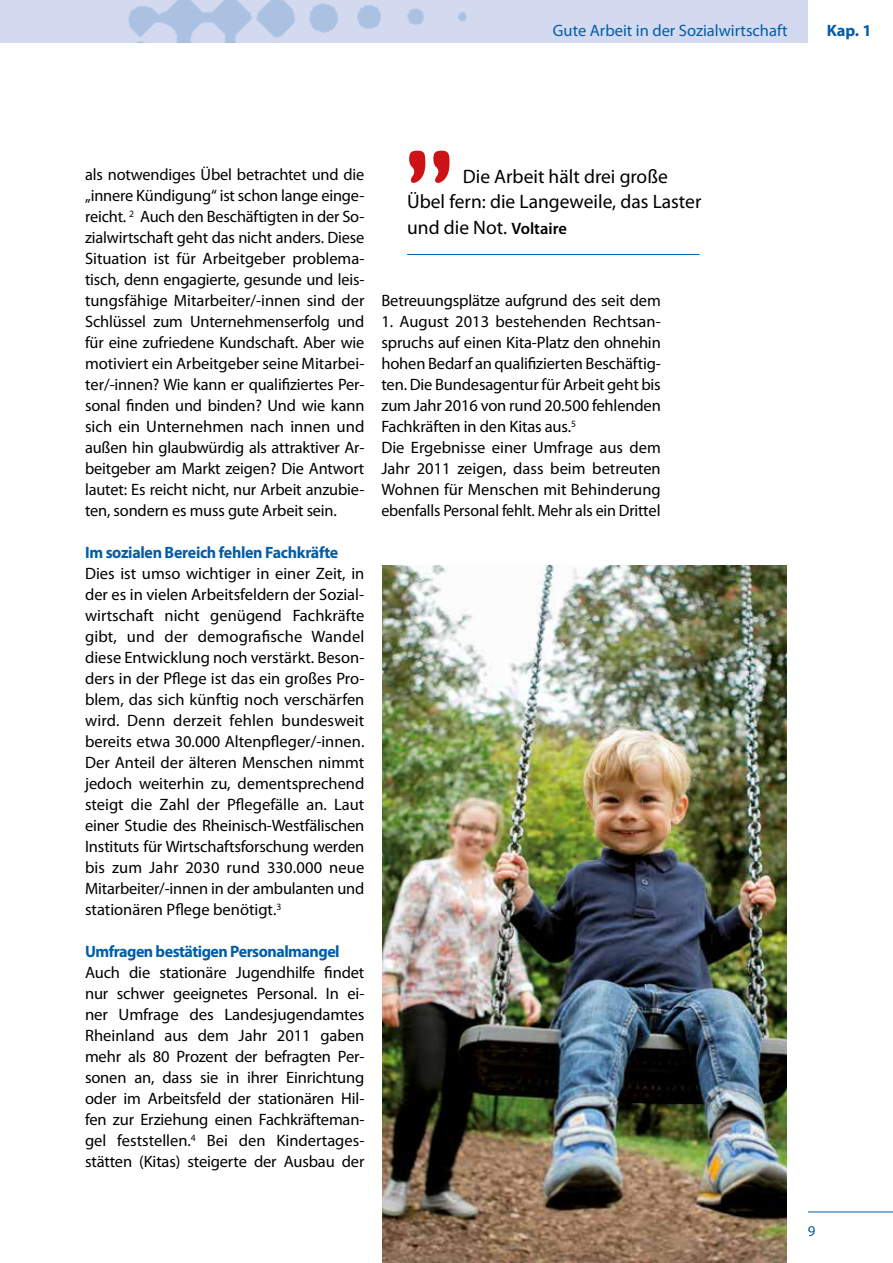
<style>
.page{position:relative;width:893px;height:1263px;background:#fff}
.page>*{position:absolute;margin:0;border:0;box-sizing:border-box;transform-origin:0 0}
.t1{font:500 103.35px "Blur";color:#cd1316}
.t2{font:19.5px/25.5px "Myriad Pro";color:#000}
.t3{font:16.5px/21px "Myriad Pro";letter-spacing:-.01em;color:#000;text-align:justify}
.t4{font:700 16.5px "Myriad Pro";letter-spacing:-.03em;color:#005da9}
.t5{font:16.5px "Myriad Pro";color:#005da9}
.t6{font:15px "Myriad Pro";color:#005da9}
.s1{font-weight:600;font-size:16.5px}
</style>
<div class="page">
<hr style="left:808px;top:1211px;width:85px;height:1px;background:#005da9">
<div style="left:0;top:0;width:808px;height:43px;background:#d3daf0"></div>
<img style="left:128px;top:0;width:339px;height:43px">
<img style="left:383px;top:566px;width:404px;height:697px">
<hr style="left:407px;top:254px;width:292px;height:1px;background:#005da9">
<p class="t5" style="left:553px;top:20px;width:236px">Gute Arbeit in der Sozialwirtschaft</p>
<p class="t4" style="left:827px;top:19px;width:46px">Kap. 1</p>
<p class="t3" style="left:85px;top:164px;width:281px">als notwendiges Übel betrachtet und die „innere Kündigung“ ist schon lange einge&shy;reicht. <sup>2</sup> Auch den Beschäftigten in der So&shy;zialwirtschaft geht das nicht anders. Diese Situation ist für Arbeitgeber problema&shy;tisch, denn engagierte, gesunde und leis&shy;tungsfähige Mitarbeiter/-innen sind der Schlüssel zum Unternehmenserfolg und für eine zufriedene Kundschaft. Aber wie motiviert ein Arbeitgeber seine Mitarbei&shy;ter/-innen? Wie kann er qualifiziertes Per&shy;sonal finden und binden? Und wie kann sich ein Unternehmen nach innen und außen hin glaubwürdig als attraktiver Ar&shy;beitgeber am Markt zeigen? Die Antwort lautet: Es reicht nicht, nur Arbeit anzubie&shy;ten, sondern es muss gute Arbeit sein.</p>
<p class="t4" style="left:85px;top:542px;width:255px">Im sozialen Bereich fehlen Fachkräfte</p>
<p class="t3" style="left:85px;top:563px;width:281px">Dies ist umso wichtiger in einer Zeit, in der es in vielen Arbeitsfeldern der Sozial&shy;wirtschaft nicht genügend Fachkräfte gibt, und der demografische Wandel diese Entwicklung noch verstärkt. Beson&shy;ders in der Pflege ist das ein großes Pro&shy;blem, das sich künftig noch verschärfen wird. Denn derzeit fehlen bundesweit bereits etwa 30.000 Altenpfleger/-innen.<br>Der Anteil der älteren Menschen nimmt jedoch weiterhin zu, dementsprechend steigt die Zahl der Pflegefälle an. Laut einer Studie des Rheinisch-Westfälischen Instituts für Wirtschaftsforschung werden bis zum Jahr 2030 rund 330.000 neue Mitarbeiter/-innen in der ambulanten und stationären Pflege benötigt.<sup>3</sup></p>
<p class="t4" style="left:85px;top:941px;width:256px">Umfragen bestätigen Personalmangel</p>
<p class="t3" style="left:85px;top:962px;width:281px">Auch die stationäre Jugendhilfe findet nur schwer geeignetes Personal. In ei&shy;ner Umfrage des Landesjugendamtes Rheinland aus dem Jahr 2011 gaben mehr als 80 Prozent der befragten Per&shy;sonen an, dass sie in ihrer Einrichtung oder im Arbeitsfeld der stationären Hil&shy;fen zur Erziehung einen Fachkräfteman&shy;gel feststellen.<sup>4</sup> Bei den Kindertages&shy;stätten (Kitas) steigerte der Ausbau der</p>
<h1 class="t1" style="left:406px;top:72px;width:48px">„</h1>
<p class="t2" style="left:407px;top:163px;width:296px;text-indent:56px">Die Arbeit hält drei große<br>Übel fern: die Langeweile, das Laster und die Not. <span class="s1">Voltaire</span></p>
<p class="t3" style="left:381px;top:290px;width:281px">Betreuungsplätze aufgrund des seit dem</p>
<p class="t3" style="left:381px;top:311px;width:281px;text-align:left">1. August 2013 bestehenden Rechtsan&shy;spruchs auf einen Kita-Platz den ohnehin hohen Bedarf an qualifizierten Beschäftig&shy;ten. Die Bundesagentur für Arbeit geht bis zum Jahr 2016 von rund 20.500 fehlenden Fachkräften in den Kitas aus.<sup>5<br></sup>Die Ergebnisse einer Umfrage aus dem Jahr 2011 zeigen, dass beim betreuten Wohnen für Menschen mit Behinderung ebenfalls Personal fehlt. Mehr als ein Drittel</p>
<p class="t6" style="left:808px;top:1222px;width:9px">9</p>
</div>
